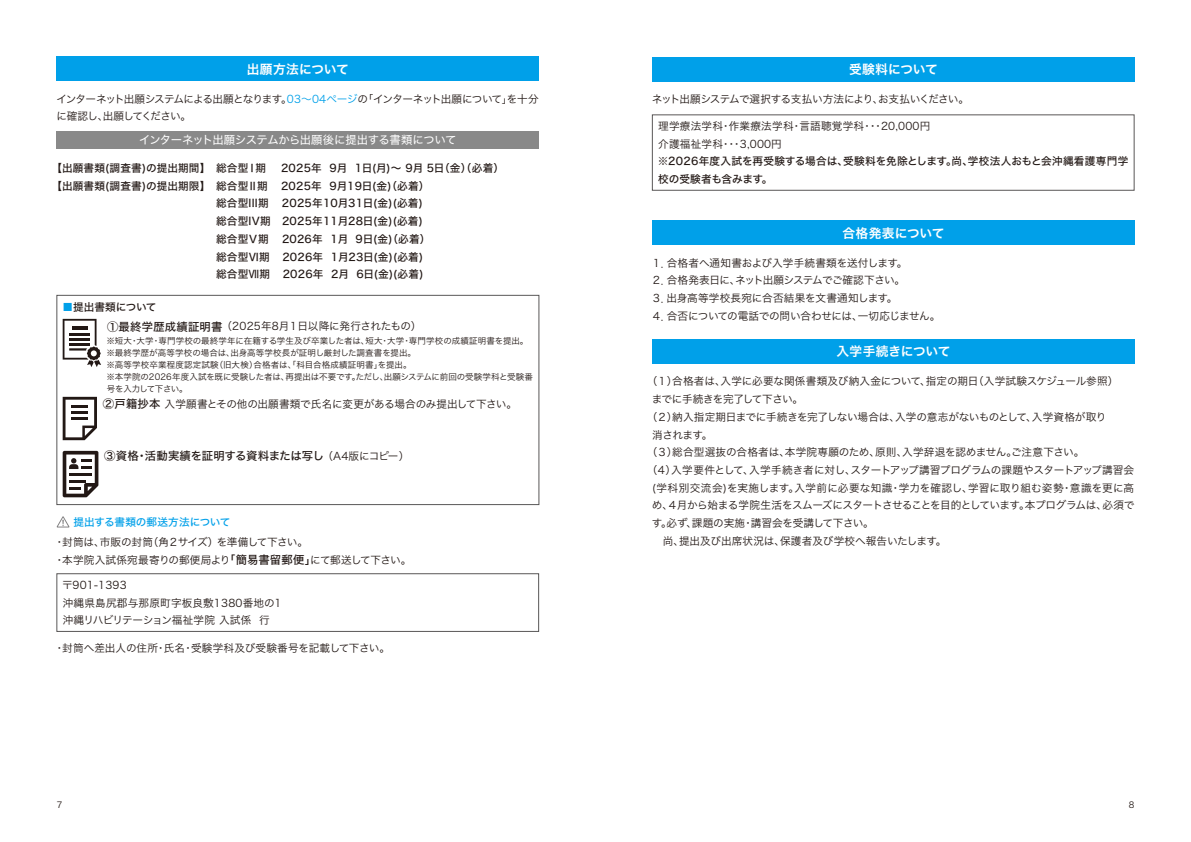
<style>
.page{position:relative;width:1191px;height:842px;background:#fff}
.page>*{position:absolute;margin:0;border:0;box-sizing:border-box;transform-origin:0 0}
.t1{font:12.8px "Hira Kaku Pro N W6";letter-spacing:-.02em;color:#fff}
.t2{font:12.8px "Hira Kaku Pro N W6";letter-spacing:.01em;color:#fff}
.t3{font:11.3px "Hira Kaku Pro N W4";letter-spacing:-.04em;color:#fff}
.t4{font:11.3px "Hiragino Sans W5";letter-spacing:-.01em;color:#221815}
.t5{font:10.6px/17.7px "Hira Kaku Pro N W3";letter-spacing:-.015em;color:#221815}
.t6{font:10.6px "Hiragino Sans W5";letter-spacing:.02em;color:#221815}
.t7{font:10.6px "Hira Kaku Pro N W3";letter-spacing:.005em;color:#221815}
.t8{font:10.6px/17.7px "Hira Kaku Pro N W3";letter-spacing:.02em;color:#221815}
.t9{font:10.6px/17.7px "Hira Kaku Pro N W3";letter-spacing:-.065em;color:#221815}
.t10{font:10.6px/18.1px "Hira Kaku Pro N W3";letter-spacing:-.035em;color:#221815}
.t11{font:10.6px/17.7px "Hiragino Sans W5";color:#221815}
.t12{font:10.6px "Hira Kaku Pro N W3";letter-spacing:-.05em;color:#221815}
.t13{font:10.6px "Hira Kaku Pro N W3";letter-spacing:.015em;color:#221815}
.t14{font:10.6px "Hira Kaku Pro N W3";letter-spacing:-.075em;color:#221815}
.t15{font:10.6px "Hiragino Sans W5";letter-spacing:-.02em;color:#00a0e9}
.t16{font:10.6px "Hira Kaku Pro N W3";letter-spacing:-.04em;color:#221815}
.t17{font:10.6px "Hiragino Sans W5";letter-spacing:-.005em;color:#221815}
.t18{font:8.5px/12.1px "Hira Kaku Pro N W3";letter-spacing:-.005em;color:#221815}
.s1{color:#00a0e9}
.s2{font-family:"Hiragino Sans W5";font-size:11.3px}
.s3{font-family:"Hira Kaku Pro N W3";font-size:10.6px}
</style>
<div class="page">
<div style="left:57px;top:57px;width:482px;height:24px;background:#00a0e9"></div>
<div style="left:57px;top:131px;width:482px;height:17px;background:#898989"></div>
<svg style="left:63px;top:319px;width:38px;height:48px"></svg>
<svg style="left:63px;top:397px;width:34px;height:43px"></svg>
<svg style="left:63px;top:451px;width:35px;height:46px"></svg>
<div style="left:57px;top:295px;width:482px;height:210px;border:1px solid #595757"></div>
<svg style="left:57px;top:516px;width:12px;height:11px"></svg>
<div style="left:652px;top:57px;width:482px;height:24px;background:#00a0e9"></div>
<div style="left:652px;top:221px;width:482px;height:24px;background:#00a0e9"></div>
<div style="left:652px;top:339px;width:482px;height:25px;background:#00a0e9"></div>
<p class="t1" style="left:247px;top:57px;width:103px">出願⽅法について</p>
<p class="t9" style="left:56px;top:89px;width:484px">インターネット出願システムによる出願となります。<span class="s1">03〜04ページ</span>の「インターネット出願について」を⼗分に確認し、出願してください。</p>
<p class="t3" style="left:139px;top:130px;width:319px">インターネット出願システムから出願後に提出する書類について</p>
<p class="t6" style="left:51px;top:158px;width:454px">【出願書類(調査書)の提出期間】　総合型Ⅰ期　 2025年 9⽉ 1⽇(月 )〜 9月 5日（金）（必着）</p>
<p class="t6" style="left:51px;top:176px;width:380px">【出願書類(調査書)の提出期限】　総合型Ⅱ期　 2025年 9⽉19⽇(金)（必着）</p>
<p class="t6" style="left:216px;top:194px;width:208px">総合型III期　 2025年10月 31日 (金)(必着)</p>
<p class="t6" style="left:216px;top:212px;width:208px">総合型IV期　 2025年11月 28日 (金)(必着)</p>
<p class="t6" style="left:216px;top:229px;width:216px">総合型Ⅴ期　 2026年 1⽉ 9⽇(金)（必着）</p>
<p class="t6" style="left:216px;top:247px;width:208px">総合型Ⅵ期　 2026年 1月 23日 (金)(必着)</p>
<p class="t6" style="left:216px;top:265px;width:209px">総合型Ⅶ期　 2026年 2月 6日 (金)(必着)</p>
<p class="t17" style="left:62px;top:297px;width:96px"><span class="s1">■</span>提出書類について</p>
<p class="t7" style="left:107px;top:317px;width:316px"><span class="s2">①最終学歴成績証明書</span> （2025年8⽉１⽇ 以降に発⾏されたもの）</p>
<p class="t18" style="left:106px;top:334px;width:428px">※短⼤・⼤学・専⾨ 学校の最終学年に在籍する学⽣及び卒業した者は、短⼤・⼤学・専⾨ 学校の成績証明書を提出。※最終学歴が⾼等学校の場合は、出⾝⾼等学校⻑が証明し厳封した調査書を提出。<br>※⾼等学校卒業程度認定試験（旧⼤検）合格者は、「科⽬ 合格成績証明書」を提出。<br>※本学院の2026年度⼊試を既に受験した者は、再提出は不要です。ただし、出願システムに前回の受験学科と受験番号を⼊⼒ して下さい。</p>
<p class="t5" style="left:103px;top:395px;width:416px"><span class="s2">②⼾籍抄本</span> ⼊学願書とその他の出願書類で⽒名に変更がある場合のみ提出して下さい。</p>
<p class="t4" style="left:104px;top:446px;width:307px">③資格・活動実績を証明する資料または写し <span class="s3">（A4版にコピー）</span></p>
<p class="t15" style="left:73px;top:512px;width:158px">提出する書類の郵送⽅法について</p>
<p class="t10" style="left:54px;top:532px;width:359px">・封筒は、市販の封筒（⾓２サイズ）を準備して下さい。<br>・本学院⼊試係宛最寄りの郵便局より<span class="s2">「簡易書留郵便」</span>にて郵送して下さい。</p>
<p class="t8" style="left:62px;top:575px;width:221px">〒901-1393<br>沖縄県島尻郡与那原町字板良敷1380番地の1沖縄リハビリテーション福祉学院 ⼊試係 ⾏</p>
<p class="t7" style="left:54px;top:638px;width:337px">・封筒へ差出⼈の住所・⽒名・受験学科及び受験番号を記載して下さい。</p>
<p class="t1" style="left:849px;top:58px;width:91px">受験料について</p>
<p class="t14" style="left:652px;top:90px;width:319px">ネット出願システムで選択する⽀払い⽅法により、お⽀払いください。</p>
<p class="t8" style="left:658px;top:116px;width:274px">理学療法学科・作業療法学科・⾔語聴覚学科・・・20,000円介護福祉学科・・・3,000円</p>
<p class="t11" style="left:657px;top:152px;width:472px">※2026年度⼊試を再受験する場合は、受験料を免除とします。尚、学校法⼈おもと会沖縄看護専⾨学校の受験者も含みます。</p>
<p class="t2" style="left:842px;top:221px;width:104px">合格発表について</p>
<p class="t5" style="left:651px;top:253px;width:290px">１．合格者へ通知書および⼊学⼿続書類を送付します。<br>２．合格発表日に、ネット出願システムでご確認下さい。<br>３．出⾝⾼等学校⻑宛に合否結果を⽂書通知します。<br>４．合否についての電話での問い合わせには、⼀切応じません。</p>
<p class="t1" style="left:836px;top:340px;width:116px">⼊学⼿続きについて</p>
<p class="t5" style="left:647px;top:372px;width:473px">（１）合格者は、⼊学に必要な関係書類及び納⼊⾦について、指定の期⽇（⼊学試験スケジュール参照）</p>
<p class="t16" style="left:651px;top:390px;width:153px">までに⼿続きを完了して下さい。</p>
<p class="t5" style="left:647px;top:407px;width:461px">（２）納⼊指定期⽇ までに⼿続きを完了しない場合は、⼊学の意志がないものとして、⼊学資格が取り</p>
<p class="t5" style="left:652px;top:425px;width:62px">消されます。</p>
<p class="t7" style="left:647px;top:443px;width:439px">（３）総合型選抜の合格者は、本学院専願のため、原則、⼊学辞退を認めません。ご注意下さい。</p>
<p class="t5" style="left:647px;top:460px;width:489px">（4）入学要件として、入学手続き者に対し、スタートアップ講習プログラムの課題やスタートアップ講習会</p>
<p class="t13" style="left:652px;top:478px;width:482px">(学科別交流会)を実施します。入学前に必要な知識・学力を確認し、学習に取り組む姿勢・意識を更に高</p>
<p class="t12" style="left:652px;top:496px;width:484px">め、４月から始まる学院生活をスムーズにスタートさせることを目的としています。本プログラムは、必須で</p>
<p class="t5" style="left:652px;top:513px;width:224px">す。必ず、課題の実施・講習会を受講して下さい。</p>
<p class="t5" style="left:652px;top:531px;width:295px">　尚、提出及び出席状況は、保護者及び学校へ報告いたします。</p>
<p class="t18" style="left:57px;top:798px;width:7px">7</p>
<p class="t18" style="left:1128px;top:798px;width:7px">8</p>
</div>
